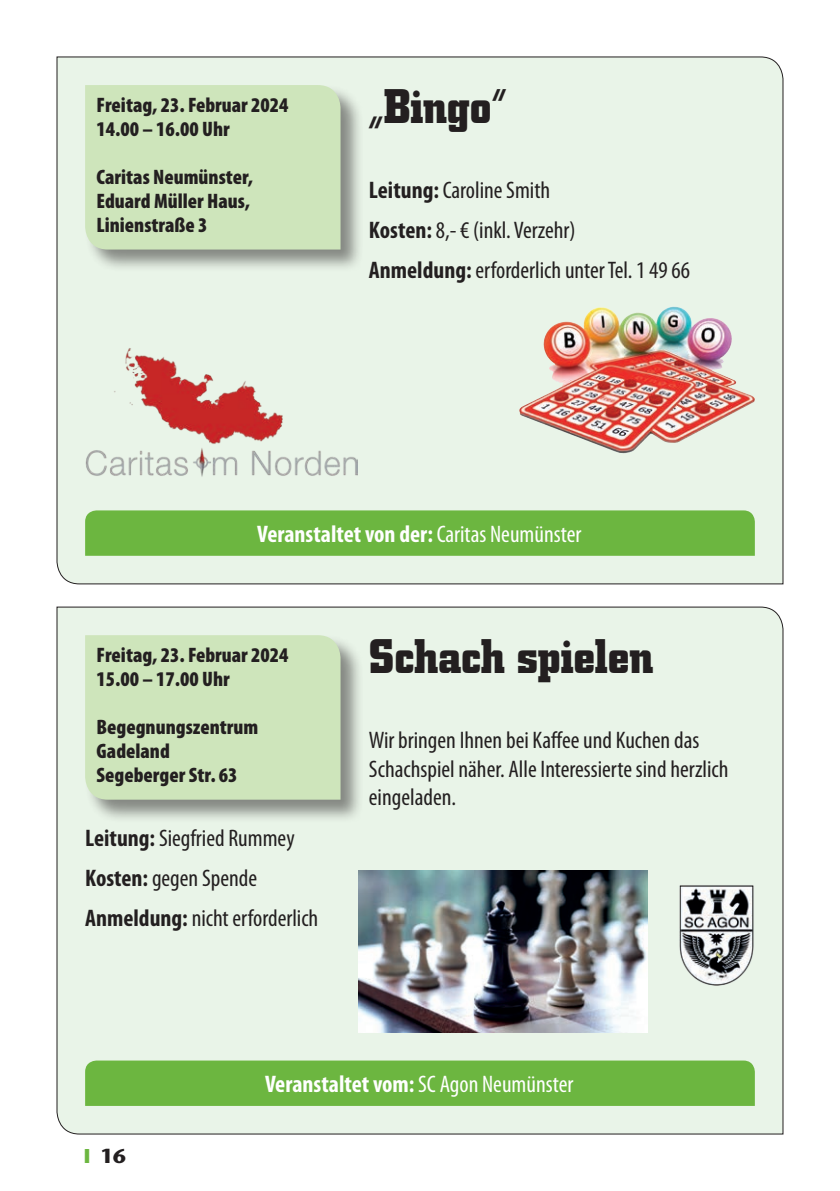
<style>
.page{position:relative;width:840px;height:1191px;background:#fff}
.page>*{position:absolute;margin:0;border:0;box-sizing:border-box;transform-origin:0 0}
.t1{font:700 48px "City";color:#231f20;scale:.95 1}
.t2{font:condensed 24px/40.2px "Myriad Pro";color:#231f20}
.t3{font:700 condensed 24px "Myriad Pro";color:#fff}
.t4{font:900 condensed 21px/24px "Myriad Pro";color:#231f20}
.t5{font:700 20px "Stone Sans";color:#231f20}
.s1{font-weight:700}
.s2{font-weight:400}
.s3{color:#6cb640}
</style>
<div class="page">
<svg style="left:56px;top:56px;width:727px;height:528px;background:#e5e9de"></svg>
<div style="left:84px;top:84px;width:280px;height:189px;background:#231f20;opacity:.5"></div>
<div style="left:85px;top:85px;width:255px;height:164px;background:#cee5bb"></div>
<div style="left:85px;top:510px;width:669px;height:46px;background:#6cb640"></div>
<img style="left:594px;top:307px;width:78px;height:19px">
<img style="left:85px;top:348px;width:272px;height:130px">
<div style="left:56px;top:606px;width:727px;height:528px;background:#e9f4e8"></div>
<div style="left:84px;top:634px;width:280px;height:189px;background:#231f20;opacity:.5"></div>
<div style="left:85px;top:635px;width:255px;height:164px;background:#cee5bb"></div>
<div style="left:85px;top:1060px;width:669px;height:46px;background:#6cb640"></div>
<img style="left:677px;top:883px;width:77px;height:102px">
<img style="left:358px;top:870px;width:288px;height:162px">
<p class="t4" style="left:96px;top:93px;width:193px">Freitag, 23. Februar 2024<br>14.00 – 16.00 Uhr</p>
<p class="t4" style="left:96px;top:165px;width:158px">Caritas Neumünster,<br>Eduard Müller Haus,<br>Linienstraße 3</p>
<p class="t1" style="left:369px;top:80px;width:146px">„Bingo“</p>
<p class="t2" style="left:369px;top:169px;width:322px"><span class="s1">Leitung:</span> Caroline Smith<br><span class="s1">Kosten:</span> 8,- € (inkl. Verzehr)<br><span class="s1">Anmeldung:</span> erforderlich unter Tel. 1 49 66</p>
<p class="t3" style="left:257px;top:519px;width:325px">Veranstaltet von der: <span class="s2">Caritas Neumünster</span></p>
<p class="t4" style="left:96px;top:642px;width:193px">Freitag, 23. Februar 2024<br>15.00 – 17.00 Uhr</p>
<p class="t4" style="left:96px;top:714px;width:163px">Begegnungszentrum<br>Gadeland<br>Segeberger Str. 63</p>
<p class="t2" style="left:85px;top:817px;width:234px"><span class="s1">Leitung:</span> Siegfried Rummey<br><span class="s1">Kosten:</span> gegen Spende<br><span class="s1">Anmeldung:</span> nicht erforderlich</p>
<p class="t1" style="left:369px;top:630px;width:301px">Schach spielen</p>
<p class="t2" style="left:369px;top:725px;width:361px;line-height:28.8px">Wir bringen Ihnen bei Kaffee und Kuchen das<br>Schachspiel näher. Alle Interessierte sind herzlich eingeladen.</p>
<p class="t5" style="left:84px;top:1143px;width:43px"><span class="s3">I</span> 16</p>
<p class="t3" style="left:265px;top:1069px;width:310px">Veranstaltet vom: <span class="s2">SC Agon Neumünster</span></p>
</div>
